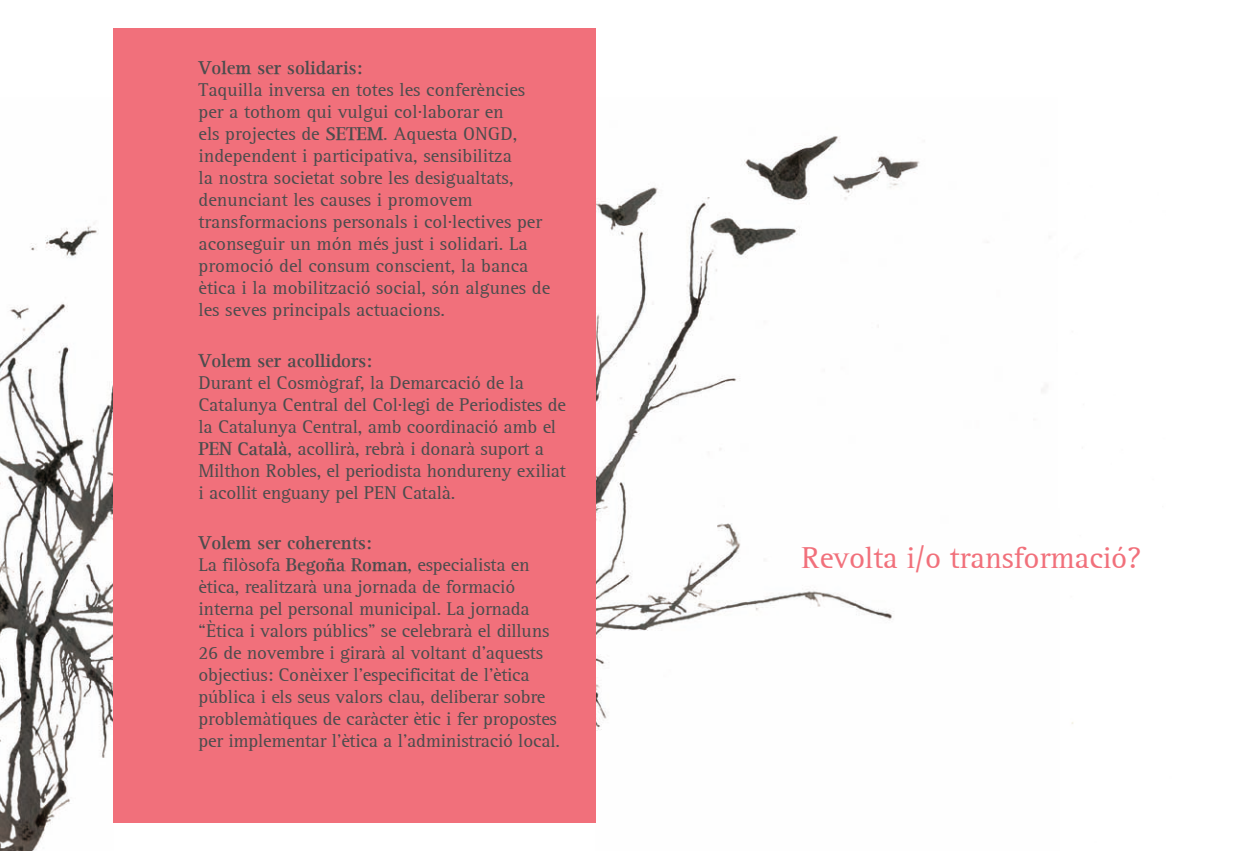
<style>
.page{position:relative;width:1248px;height:851px;background:#fff}
.page>*{position:absolute;margin:0;border:0;box-sizing:border-box;transform-origin:0 0}
.t1{font:31px "AT Rotis Serif";letter-spacing:-.01em;color:#f1707b}
.t2{font:19px/22px "AT Rotis Serif";letter-spacing:-.01em;color:#4b4c4d}
.t3{font:700 19px "AT Rotis Serif";color:#4b4c4d}
.s1{font-weight:700}
</style>
<div class="page">
<img style="left:0;top:222px;width:113px;height:628px">
<img style="left:595px;top:98px;width:479px;height:725px">
<div style="left:113px;top:28px;width:482px;height:794px;background:#f1707b"></div>
<svg style="left:198px;top:61px;width:53px;height:13px"></svg>
<svg style="left:268px;top:65px;width:10px;height:9px"></svg>
<svg style="left:305px;top:61px;width:42px;height:13px"></svg>
<svg style="left:326px;top:127px;width:57px;height:13px"></svg>
<svg style="left:198px;top:353px;width:53px;height:14px"></svg>
<svg style="left:268px;top:358px;width:12px;height:9px"></svg>
<svg style="left:293px;top:353px;width:64px;height:14px"></svg>
<svg style="left:199px;top:442px;width:33px;height:13px"></svg>
<svg style="left:247px;top:441px;width:41px;height:14px"></svg>
<svg style="left:198px;top:536px;width:53px;height:13px"></svg>
<svg style="left:268px;top:540px;width:10px;height:9px"></svg>
<svg style="left:295px;top:538px;width:64px;height:11px"></svg>
<svg style="left:286px;top:558px;width:57px;height:15px"></svg>
<svg style="left:352px;top:561px;width:53px;height:10px"></svg>
<p class="t3" style="left:198px;top:57px;width:165px">Volem ser solidaris:</p>
<p class="t2" style="left:198px;top:79px;width:353px">Taquilla inversa en totes les conferències per a tothom qui vulgui col.laborar en<br>els projectes de <span class="s1">SETEM</span>. Aquesta ONGD, independent i participativa, sensibilitza<br>la nostra societat sobre les desigualtats, denunciant les causes i promovem transformacions personals i col.lectives per aconseguir un món més just i solidari. La promoció del consum conscient, la banca ètica i la mobilització social, són algunes de les seves principals actuacions.</p>
<p class="t3" style="left:198px;top:349px;width:175px">Volem ser acollidors:</p>
<p class="t2" style="left:198px;top:372px;width:369px">Durant el Cosmògraf, la Demarcació de la Catalunya Central del Col.legi de Periodistes de la Catalunya Central, amb coordinació amb el <span class="s1">PEN Català</span>, acollirà, rebrà i donarà suport a Milthon Robles, el periodista hondureny exiliat i acollit enguany pel PEN Català.</p>
<p class="t2" style="left:198px;top:532px;width:363px"><span class="s1">Volem ser coherents:<br></span>La filòsofa <span class="s1">Begoña Roman</span>, especialista en ètica, realitzarà una jornada de formació interna pel personal municipal. La jornada “Ètica i valors públics” se celebrarà el dilluns 26 de novembre i girarà al voltant d’aquests objectius: Conèixer l’especificitat de l’ètica pública i els seus valors clau, deliberar sobre problemàtiques de caràcter ètic i fer propostes per implementar l’ètica a l’administració local.</p>
<h1 class="t1" style="left:801px;top:540px;width:341px">Revolta i/o transformació?</h1>
</div>
